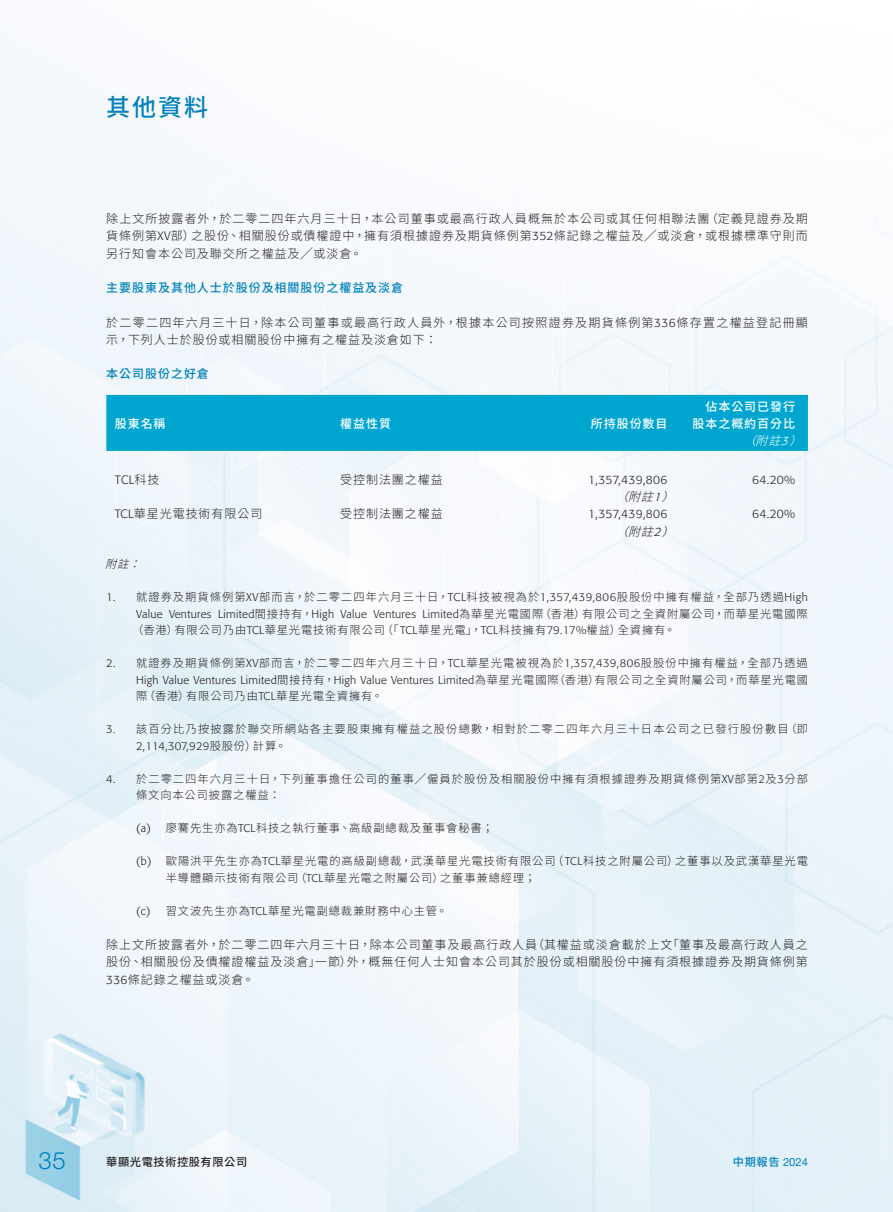
<style>
.page{position:relative;width:893px;height:1212px;background:#fff}
.page>*{position:absolute;margin:0;border:0;box-sizing:border-box;transform-origin:0 0}
.t1{font:500 24px "Source Han Sans TC";color:#0081bb}
.t2{font:300 24px "Helvetica Neue LT Std";color:#0081bb}
.Body_Text{font:300 12px/17.2px "Source Han Sans TC";letter-spacing:.08em;color:#231f20}
.Body_Text-2{font:300 12px/17.2px "Source Han Sans TC";letter-spacing:.105em;color:#231f20}
.Body_Text-3{font:300 12px "Formata";letter-spacing:.03em;color:#231f20}
.Body_Text-4{font:500 12px "Source Han Sans TC";letter-spacing:.08em;color:#fff}
.Heading_1{font:500 12px "Source Han Sans TC";letter-spacing:.08em;color:#0081bb}
.Heading_2{font:500 12px "Source Han Sans TC";letter-spacing:.08em;color:#0081bb}
.Body_Text-5{font:italic 300 12px "Source Han Sans TC";color:#231f20}
.Body_Text-6{font:italic 300 12px "Source Han Sans TC";color:#fff}
.Body_Text-7{font:italic 300 12px "Formata";color:#231f20}
.Body_Text-8{font:italic 300 12px "Formata";color:#fff}
.Notes{font:300 11.25px "Source Han Sans TC";letter-spacing:.08em;color:#231f20}
.Notes-2{font:300 11.25px/16.5px "Formata";letter-spacing:.03em;color:#231f20}
.Notes-3{font:300 11.25px "Source Han Sans TC";letter-spacing:.105em;color:#231f20}
.Notes-4{font:300 11.25px "Formata";color:#231f20}
.t3{font:500 11.25px "Source Han Sans TC";letter-spacing:.05em;color:#231f20}
.t4{font:500 11.25px "Source Han Sans TC";color:#0081bb}
.Notes-5{font:italic 300 11.25px "Source Han Sans TC";color:#231f20}
.s1{font-family:"Formata"}
.s2{font-family:"Source Han Sans TC"}
.s3{font-family:"Helvetica Neue LT Std";font-weight:400}
</style>
<div class="page">
<div style="left:106px;top:395px;width:702px;height:56px;background:#00a6d0"></div>
<h1 class="t1" style="left:106px;top:94px;width:103px">其他資料</h1>
<p class="Body_Text" style="left:706px;top:210px;width:104px">（定義見證券及期</p>
<p class="Body_Text" style="left:191px;top:210px;width:618px;text-indent:-85px">除上文所披露者外，於二零二四年六月三十日，本公司董事或最高行政人員概無於本公司或其任何相聯法團<br>之股份、相關股份或債權證中，擁有須根據證券及期貨條例第<span class="s1">352</span>條記錄之權益及╱或淡倉，或根據標準守則而</p>
<p class="Body_Text" style="left:106px;top:228px;width:257px">貨條例第<span class="s1">XV</span>部）<br>另行知會本公司及聯交所之權益及╱或淡倉。</p>
<p class="Heading_1" style="left:106px;top:281px;width:298px">主要股東及其他人士於股份及相關股份之權益及淡倉</p>
<p class="Body_Text-2" style="left:106px;top:314px;width:703px">於二零二四年六月三十日，除本公司董事或最高行政人員外，根據本公司按照證券及期貨條例第<span class="s1">336</span>條存置之權益登記冊顯示，下列人士於股份或相關股份中擁有之權益及淡倉如下：</p>
<p class="Heading_2" style="left:106px;top:367px;width:104px">本公司股份之好倉</p>
<p class="Body_Text-4" style="left:591px;top:417px;width:78px">所持股份數目</p>
<p class="Body_Text-4" style="left:705px;top:399px;width:91px">佔本公司已發行</p>
<p class="Body_Text-4" style="left:692px;top:417px;width:104px">股本之概約百分比</p>
<p class="Body_Text-6" style="left:756px;top:434px;width:56px">附註 (</p>
<p class="Body_Text-4" style="left:115px;top:417px;width:52px">股東名稱</p>
<p class="Body_Text-4" style="left:340px;top:417px;width:52px">權益性質</p>
<p class="Body_Text-6" style="left:744px;top:434px;width:23px">（</p>
<p class="Body_Text-8" style="left:781px;top:434px;width:12px">3</p>
<p class="Body_Text-3" style="left:115px;top:473px;width:46px">TCL<span class="s2">科技</span></p>
<p class="Body_Text" style="left:115px;top:506px;width:149px"><span class="s1">TCL</span>華星光電技術有限公司</p>
<p class="Notes-5" style="left:105px;top:558px;width:34px">附註</p>
<p class="Notes-5" style="left:129px;top:558px;width:21px">：</p>
<p class="Body_Text" style="left:340px;top:471px;width:104px">受控制法團之權益</p>
<p class="Body_Text" style="left:340px;top:506px;width:104px">受控制法團之權益</p>
<p class="Body_Text-3" style="left:588px;top:473px;width:81px">1,357,439,806</p>
<p class="Body_Text-5" style="left:616px;top:490px;width:23px">（</p>
<p class="Body_Text-5" style="left:628px;top:490px;width:56px">附註 (</p>
<p class="Body_Text-7" style="left:653px;top:490px;width:12px">1</p>
<p class="Body_Text-3" style="left:588px;top:507px;width:81px">1,357,439,806</p>
<p class="Body_Text-5" style="left:616px;top:525px;width:23px">（</p>
<p class="Body_Text-5" style="left:628px;top:525px;width:56px">附註 (</p>
<p class="Body_Text-7" style="left:653px;top:524px;width:12px">2</p>
<p class="Body_Text-3" style="left:752px;top:473px;width:44px">64.20%</p>
<p class="Body_Text-3" style="left:752px;top:507px;width:44px">64.20%</p>
<p class="Notes-2" style="left:106px;top:589px;width:11px">1.</p>
<p class="Notes-2" style="left:106px;top:655px;width:11px">2.</p>
<p class="Notes-2" style="left:106px;top:721px;width:11px">3.</p>
<p class="Notes-2" style="left:106px;top:770px;width:11px">4.</p>
<p class="Notes" style="left:136px;top:591px;width:673px">就證券及期貨條例第<span class="s1">XV</span>部而言，於二零二四年六月三十日，<span class="s1">TCL</span>科技被視為於<span class="s1">1,357,439,806</span>股股份中擁有權益，全部乃透過<span class="s1">High</span></p>
<p class="Notes" style="left:540px;top:607px;width:47px">（香港）</p>
<p class="Notes-2" style="left:218px;top:605px;width:118px">Limited<span class="s2">間接持有，</span>High</p>
<p class="Notes-2" style="left:422px;top:605px;width:122px">Limited<span class="s2">為華星光電國際</span></p>
<p class="Notes" style="left:582px;top:607px;width:227px">有限公司之全資附屬公司，而華星光電國際</p>
<p class="Notes-2" style="left:136px;top:605px;width:28px">Value</p>
<p class="Notes-2" style="left:340px;top:605px;width:28px">Value</p>
<p class="Notes-2" style="left:169px;top:605px;width:44px">Ventures</p>
<p class="Notes-2" style="left:373px;top:605px;width:44px">Ventures</p>
<p class="Notes" style="left:132px;top:624px;width:47px">（香港）</p>
<p class="Notes" style="left:136px;top:657px;width:673px">就證券及期貨條例第<span class="s1">XV</span>部而言，於二零二四年六月三十日，<span class="s1">TCL</span>華星光電被視為於<span class="s1">1,357,439,806</span>股股份中擁有權益，全部乃透過</p>
<p class="Notes" style="left:382px;top:624px;width:241px">（「<span class="s1">TCL</span>華星光電，」 <span class="s1">TCL</span>科技擁有<span class="s1">79.17%</span>權益）</p>
<p class="Notes" style="left:618px;top:624px;width:59px">全資擁有。</p>
<p class="Notes" style="left:174px;top:624px;width:212px">有限公司乃由<span class="s1">TCL</span>華星光電技術有限公司</p>
<p class="Notes" style="left:554px;top:673px;width:47px">（香港）</p>
<p class="Notes-2" style="left:186px;top:671px;width:374px;text-indent:-50px">High Value Ventures Limited<span class="s2">間接持有，</span>High Value Ventures Limited<span class="s2">為華星光電國際有限公司乃由</span>TCL<span class="s2">華星光電全資擁有。</span></p>
<p class="Notes" style="left:595px;top:673px;width:215px">有限公司之全資附屬公司，而華星光電國</p>
<p class="Notes" style="left:144px;top:690px;width:47px">（香港）</p>
<p class="Notes" style="left:136px;top:690px;width:13px">際</p>
<p class="Notes" style="left:785px;top:723px;width:24px">（即</p>
<p class="Notes-3" style="left:136px;top:723px;width:654px">該百分比乃按披露於聯交所網站各主要股東擁有權益之股份總數，相對於二零二四年六月三十日本公司之已發行股份數目</p>
<p class="Notes-4" style="left:136px;top:739px;width:122px">2,114,307,929<span class="s2">股股份）</span></p>
<p class="Notes" style="left:136px;top:772px;width:673px">於二零二四年六月三十日，下列董事擔任公司的董事╱僱員於股份及相關股份中擁有須根據證券及期貨條例第<span class="s1">XV</span>部第<span class="s1">2</span>及<span class="s1">3</span>分部</p>
<p class="Notes" style="left:253px;top:739px;width:35px">計算。</p>
<p class="Notes" style="left:136px;top:789px;width:146px">條文向本公司披露之權益：</p>
<p class="Notes" style="left:166px;top:822px;width:329px">廖騫先生亦為<span class="s1">TCL</span>科技之執行董事、高級副總裁及董事會秘書;</p>
<p class="Notes-2" style="left:136px;top:820px;width:16px">a( )</p>
<p class="Notes-2" style="left:136px;top:853px;width:17px">b( )</p>
<p class="Notes-2" style="left:136px;top:902px;width:16px">c( )</p>
<p class="Notes" style="left:552px;top:855px;width:128px">（<span class="s1">TCL</span>科技之附屬公司）</p>
<p class="Notes" style="left:166px;top:855px;width:391px">歐陽洪平先生亦為<span class="s1">TCL</span>華星光電的高級副總裁，武漢華星光電技術有限公司</p>
<p class="Notes" style="left:675px;top:855px;width:134px">之董事以及武漢華星光電</p>
<p class="Notes" style="left:295px;top:871px;width:150px">（<span class="s1">TCL</span>華星光電之附屬公司）</p>
<p class="Notes" style="left:440px;top:871px;width:97px">之董事兼總經理;</p>
<p class="Notes" style="left:166px;top:871px;width:134px">半導體顯示技術有限公司</p>
<p class="Notes" style="left:166px;top:904px;width:283px">習文波先生亦為<span class="s1">TCL</span>華星光電副總裁兼財務中心主管。</p>
<p class="Body_Text" style="left:532px;top:936px;width:142px">（其權益或淡倉載於上文</p>
<p class="Body_Text" style="left:667px;top:936px;width:142px">「董事及最高行政人員之</p>
<p class="Body_Text" style="left:315px;top:936px;width:494px;text-indent:-209px">除上文所披露者外，於二零二四年六月三十日，除本公司董事及最高行政人員<br>一節外），概無任何人士知會本公司其於股份或相關股份中擁有須根據證券及期貨條例第</p>
<p class="Body_Text" style="left:106px;top:953px;width:216px">股份、相關股份及債權證權益及淡倉」<br><span class="s1">336</span>條記錄之權益或淡倉。</p>
<h1 class="t2" style="left:38px;top:1145px;width:29px">35</h1>
<p class="t3" style="left:106px;top:1155px;width:142px">華顯光電技術控股有限公司</p>
<p class="t4" style="left:733px;top:1155px;width:76px">中期報告 <span class="s3">2024</span></p>
</div>
